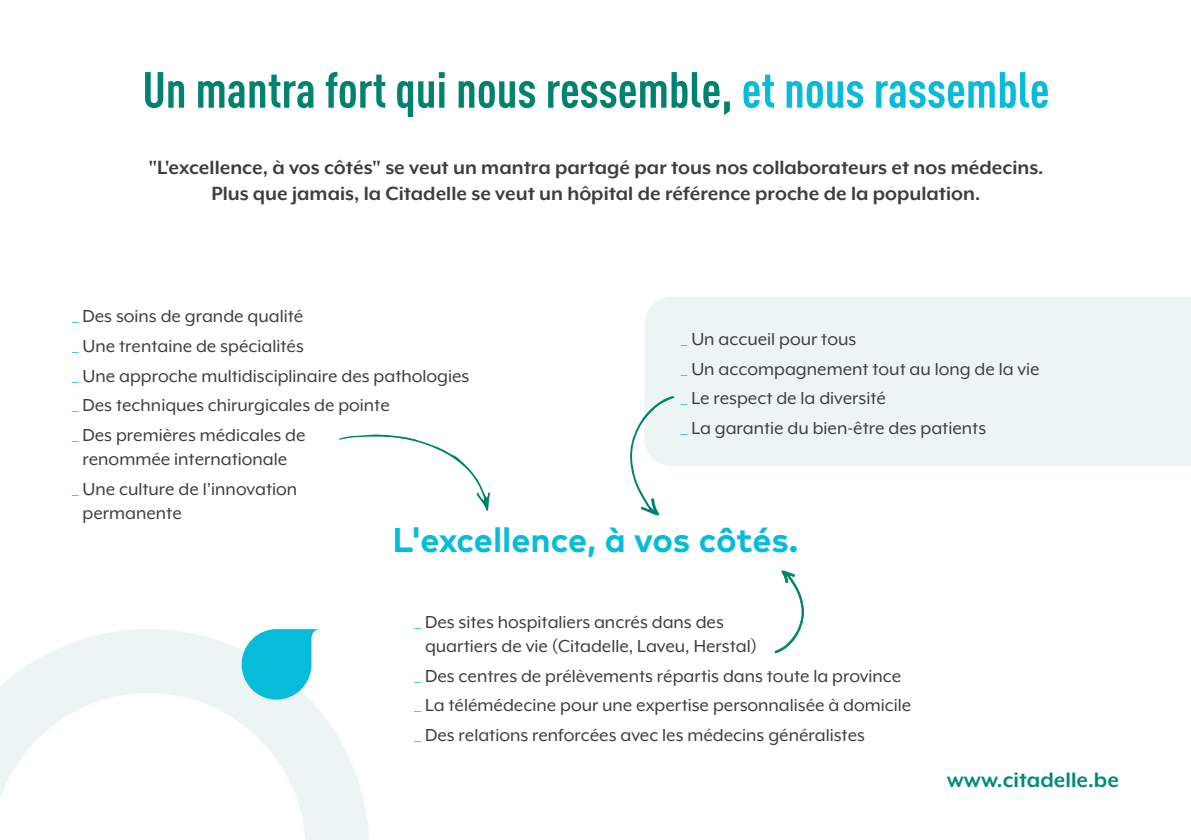
<style>
.page{position:relative;width:1191px;height:840px;background:#fff}
.page>*{position:absolute;margin:0;border:0;box-sizing:border-box;transform-origin:0 0}
.t1{font:700 condensed 50px "DIN Pro";color:#00826f}
.t2{font:700 34.4px "Mark OT";letter-spacing:-.005em;color:#07bbda}
.t3{font:700 24px "Mr Eaves XL Mod OT";color:#008b79}
.t4{font:700 22px/26.4px "Mr Eaves XL Mod OT";color:#3e3e3f;text-align:center}
.t5{font:20px/24px "Mr Eaves XL Mod OT";color:#3e3e3f}
.s1{color:#07bbda}
.s2{color:#2ec1dd}
</style>
<div class="page">
<div style="left:644px;top:297px;width:547px;height:169px;background:#edf5f4"></div>
<svg style="left:0;top:629px;width:369px;height:210px"></svg>
<svg style="left:242px;top:629px;width:78px;height:70px"></svg>
<svg style="left:338px;top:434px;width:153px;height:77px"></svg>
<svg style="left:630px;top:395px;width:44px;height:120px"></svg>
<svg style="left:774px;top:570px;width:30px;height:83px"></svg>
<p class="t1" style="left:142px;top:52px;width:908px">Un mantra fort qui nous ressemble, <span class="s1">et nous rassemble</span></p>
<p class="t4" style="left:148px;top:153px;width:896px">"L'excellence, à vos côtés" se veut un mantra partagé par tous nos collaborateurs et nos médecins.<br>Plus que jamais, la Citadelle se veut un hôpital de référence proche de la population.</p>
<p class="t5" style="left:72px;top:304px;width:233px"><span class="s2">_</span> Des soins de grande qualité</p>
<p class="t5" style="left:72px;top:334px;width:233px"><span class="s2">_</span> Une trentaine de spécialités</p>
<p class="t5" style="left:72px;top:363px;width:399px"><span class="s2">_</span> Une approche multidisciplinaire des pathologies</p>
<p class="t5" style="left:72px;top:393px;width:319px"><span class="s2">_</span> Des techniques chirurgicales de pointe</p>
<p class="t5" style="left:72px;top:423px;width:235px;text-align:center"><span class="s2">_</span> Des premières médicales de renommée internationale</p>
<p class="t5" style="left:82px;top:476px;width:216px;text-indent:-10px"><span class="s2">_</span> Une culture de l’innovation permanente</p>
<p class="t5" style="left:681px;top:326px;width:177px"><span class="s2">_</span> Un accueil pour tous</p>
<p class="t5" style="left:681px;top:356px;width:360px"><span class="s2">_</span> Un accompagnement tout au long de la vie</p>
<p class="t5" style="left:681px;top:386px;width:206px"><span class="s2">_</span> Le respect de la diversité</p>
<p class="t5" style="left:681px;top:416px;width:307px"><span class="s2">_</span> La garantie du bien-être des patients</p>
<p class="t2" style="left:392px;top:517px;width:407px">L'excellence, à vos côtés.</p>
<p class="t5" style="left:425px;top:609px;width:333px;text-indent:-10px"><span class="s2">_</span> Des sites hospitaliers ancrés dans des quartiers de vie (Citadelle, Laveu, Herstal)</p>
<p class="t5" style="left:414px;top:663px;width:488px"><span class="s2">_</span> Des centres de prélèvements répartis dans toute la province</p>
<p class="t5" style="left:414px;top:692px;width:498px"><span class="s2">_</span> La télémédecine pour une expertise personnalisée à domicile</p>
<p class="t5" style="left:414px;top:722px;width:452px"><span class="s2">_</span> Des relations renforcées avec les médecins généralistes</p>
<p class="t3" style="left:946px;top:766px;width:174px">www.citadelle.be</p>
</div>
